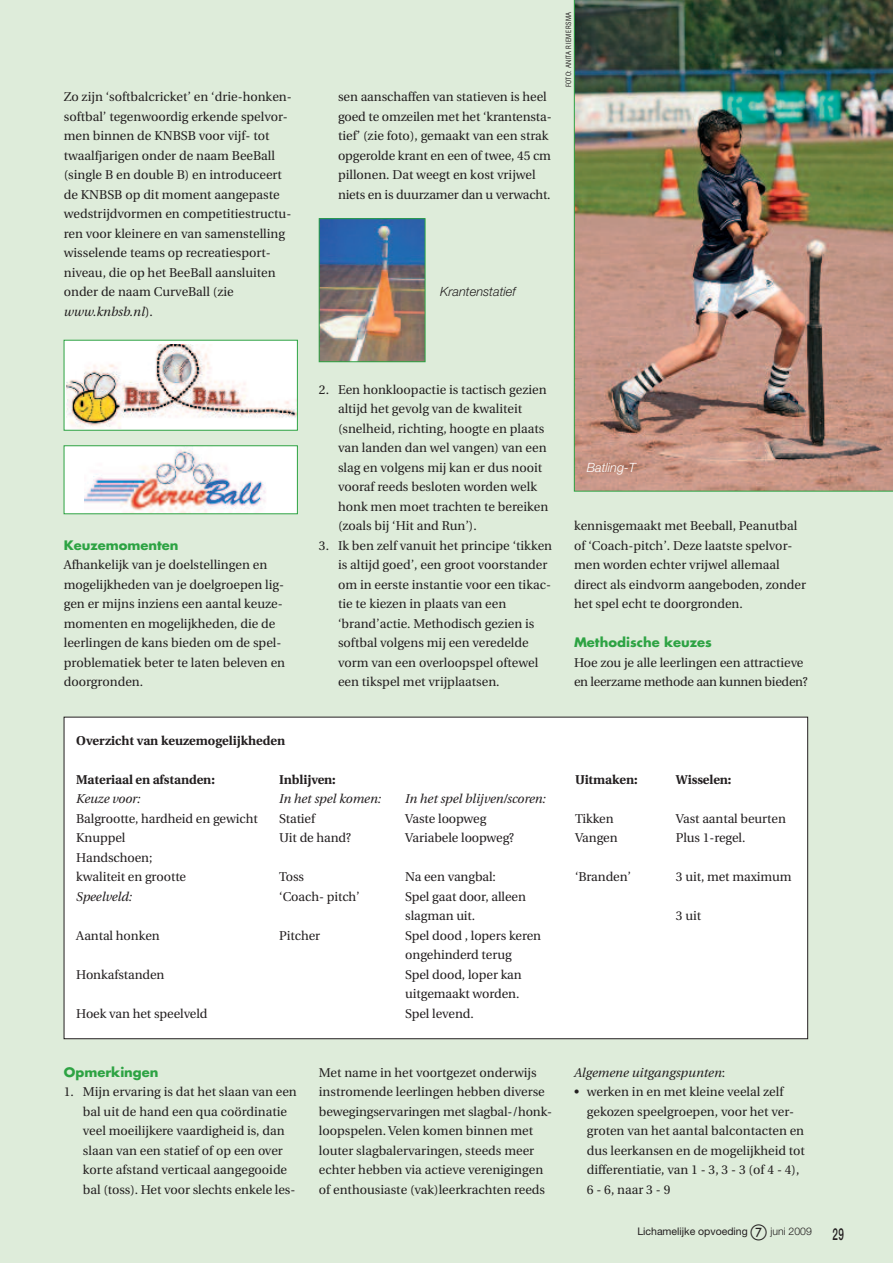
<style>
.page{position:relative;width:893px;height:1263px;background:#deecda}
.page>*{position:absolute;margin:0;border:0;box-sizing:border-box;transform-origin:0 0}
.t1{font:500 16.5px "Helvetica Neue";color:#231f20;scale:.6 1}
.t2{font:12.75px/19.5px "Utopia";color:#231f20}
.t3{font:italic 12.75px "Utopia";letter-spacing:-.005em;color:#231f20}
.t4{font:700 12.75px "Utopia";letter-spacing:-.005em;color:#231f20}
.t5{font:700 12.75px "Futura";color:#2da343}
.t6{font:italic 300 12.75px "Helvetica Neue";color:#231f20}
.t7{font:italic 300 12.75px "Helvetica Neue";color:#fff}
.t8{font:10.5px "Helvetica Neue";color:#231f20}
.t9{font:300 10.5px "Helvetica Neue";color:#231f20}
.t10{font:7.5px "Imago";letter-spacing:.09em;color:#231f20;scale:.8 1}
.s1{font-style:italic}
.s2{font-style:normal}
</style>
<div class="page">
<img style="left:574px;top:0;width:319px;height:491px">
<div style="left:64px;top:340px;width:233px;height:90px;background:#fff"></div>
<img style="left:66px;top:344px;width:230px;height:84px">
<div style="left:64px;top:340px;width:234px;height:90px;border:1px solid #2da343"></div>
<div style="left:64px;top:446px;width:233px;height:67px;background:#fff"></div>
<img style="left:85px;top:447px;width:181px;height:65px">
<div style="left:64px;top:445px;width:234px;height:69px;border:1px solid #2da343"></div>
<img style="left:321px;top:220px;width:102px;height:140px">
<div style="left:319px;top:218px;width:106px;height:144px;border:1px solid #2da343"></div>
<div style="left:64px;top:717px;width:744px;height:322px;background:#fff"></div>
<p class="t2" style="left:64px;top:88px;width:229px">Zo zijn ‘softbalcricket’ en ‘drie-honken&shy;softbal’ tegenwoordig erkende spelvor&shy;men binnen de KNBSB voor vijf- tot twaalfjarigen onder de naam BeeBall (single B en double B) en introduceert de KNBSB op dit moment aangepaste wedstrijdvormen en competitiestructu&shy;ren voor kleinere en van samenstelling wisselende teams op recreatiesport&shy;niveau, die op het BeeBall aansluiten onder de naam CurveBall (zie <span class="s1">www.knbsb.nl</span>).</p>
<p class="t2" style="left:338px;top:88px;width:215px">sen aanschaffen van statieven is heel goed te omzeilen met het ‘krantensta&shy;tief’ (zie foto), gemaakt van een strak opgerolde krant en een of twee, 45 cm pillonen. Dat weegt en kost vrijwel niets en is duurzamer dan u verwacht.</p>
<p class="t10" style="left:565px;top:87px;width:96px;rotate:-90deg">FOTO: ANITA RIEMERSMA</p>
<p class="t6" style="left:440px;top:287px;width:77px">Krantenstatief</p>
<p class="t5" style="left:64px;top:539px;width:116px">Keuzemomenten</p>
<p class="t2" style="left:64px;top:556px;width:223px">Afhankelijk van je doelstellingen en mogelijkheden van je doelgroepen lig&shy;gen er mijns inziens een aantal keuze&shy;momenten en mogelijkheden, die de leerlingen de kans bieden om de spel&shy;problematiek beter te laten beleven en doorgronden.</p>
<p class="t2" style="left:338px;top:381px;width:212px;text-indent:-19px">2. Een honkloopactie is tactisch gezien altijd het gevolg van de kwaliteit (snelheid, richting, hoogte en plaats van landen dan wel vangen) van een slag en volgens mij kan er dus nooit vooraf reeds besloten worden welk honk men moet trachten te bereiken (zoals bij ‘Hit and Run’).</p>
<p class="t2" style="left:338px;top:537px;width:216px;text-indent:-19px">3. Ik ben zelf vanuit het principe ‘tikken is altijd goed’, een groot voorstander om in eerste instantie voor een tikac&shy;tie te kiezen in plaats van een ‘brand’actie. Methodisch gezien is softbal volgens mij een veredelde vorm van een overloopspel oftewel een tikspel met vrijplaatsen.</p>
<p class="t7" style="left:587px;top:463px;width:51px">Batling-T</p>
<p class="t2" style="left:574px;top:517px;width:234px">kennisgemaakt met Beeball, Peanutbal of ‘Coach-pitch’. Deze laatste spelvor&shy;men worden echter vrijwel allemaal direct als eindvorm aangeboden, zonder het spel echt te doorgronden.</p>
<p class="t5" style="left:574px;top:637px;width:139px">Methodische keuzes</p>
<p class="t2" style="left:574px;top:654px;width:235px">Hoe zou je alle leerlingen een attractieve en leerzame methode aan kunnen bieden?</p>
<p class="t4" style="left:76px;top:735px;width:210px">Overzicht van keuzemogelijkheden</p>
<p class="t4" style="left:76px;top:774px;width:140px">Materiaal en afstanden:</p>
<p class="t4" style="left:279px;top:774px;width:58px">Inblijven:</p>
<p class="t4" style="left:575px;top:774px;width:64px">Uitmaken:</p>
<p class="t4" style="left:676px;top:774px;width:57px">Wisselen:</p>
<p class="t3" style="left:76px;top:794px;width:66px">Keuze voor:</p>
<p class="t3" style="left:279px;top:794px;width:103px">In het spel komen:</p>
<p class="t3" style="left:405px;top:794px;width:142px">In het spel blijven/scoren:</p>
<p class="t2" style="left:76px;top:810px;width:183px">Balgrootte, hardheid en gewicht</p>
<p class="t2" style="left:279px;top:810px;width:37px">Statief</p>
<p class="t2" style="left:405px;top:810px;width:83px">Vaste loopweg</p>
<p class="t2" style="left:575px;top:810px;width:40px">Tikken</p>
<p class="t2" style="left:676px;top:810px;width:112px">Vast aantal beurten</p>
<p class="t2" style="left:76px;top:829px;width:51px">Knuppel</p>
<p class="t2" style="left:279px;top:829px;width:73px">Uit de hand?</p>
<p class="t2" style="left:405px;top:829px;width:110px">Variabele loopweg?</p>
<p class="t2" style="left:575px;top:829px;width:44px">Vangen</p>
<p class="t2" style="left:676px;top:829px;width:71px">Plus 1-regel.</p>
<p class="t2" style="left:76px;top:849px;width:111px">Handschoen; kwaliteit en grootte</p>
<p class="t2" style="left:279px;top:868px;width:26px">Toss</p>
<p class="t2" style="left:405px;top:868px;width:92px">Na een vangbal:</p>
<p class="t2" style="left:575px;top:868px;width:58px">‘Branden’</p>
<p class="t2" style="left:676px;top:868px;width:117px">3 uit, met maximum</p>
<p class="t3" style="left:76px;top:891px;width:57px">Speelveld:</p>
<p class="t2" style="left:279px;top:888px;width:82px">‘Coach- pitch’</p>
<p class="t2" style="left:405px;top:888px;width:122px">Spel gaat door, alleen slagman uit.</p>
<p class="t2" style="left:76px;top:927px;width:85px">Aantal honken</p>
<p class="t2" style="left:279px;top:927px;width:42px">Pitcher</p>
<p class="t2" style="left:405px;top:927px;width:137px">Spel dood , lopers keren ongehinderd terug</p>
<p class="t2" style="left:76px;top:966px;width:90px">Honkafstanden</p>
<p class="t2" style="left:405px;top:966px;width:118px">Spel dood, loper kan uitgemaakt worden.</p>
<p class="t2" style="left:76px;top:1005px;width:133px">Hoek van het speelveld</p>
<p class="t2" style="left:405px;top:1005px;width:70px">Spel levend.</p>
<p class="t5" style="left:64px;top:1066px;width:96px">Opmerkingen</p>
<p class="t2" style="left:83px;top:1083px;width:215px;text-indent:-19px">1. Mijn ervaring is dat het slaan van een bal uit de hand een qua coördinatie veel moeilijkere vaardigheid is, dan slaan van een statief of op een over korte afstand verticaal aangegooide bal (toss). Het voor slechts enkele les-</p>
<p class="t2" style="left:319px;top:1063px;width:235px">Met name in het voortgezet onderwijs instromende leerlingen hebben diverse bewegingservaringen met slagbal-/honk&shy;loopspelen. Velen komen binnen met louter slagbalervaringen, steeds meer echter hebben via actieve verenigingen of enthousiaste (vak)leerkrachten reeds</p>
<p class="t2" style="left:676px;top:907px;width:27px">3 uit</p>
<p class="t3" style="left:574px;top:1067px;width:153px">Algemene uitgangspunten<span class="s2">:</span></p>
<p class="t2" style="left:587px;top:1083px;width:220px;text-indent:-13px">• werken in en met kleine veelal zelf gekozen speelgroepen, voor het ver&shy;groten van het aantal balcontacten en dus leerkansen en de mogelijkheid tot differentiatie, van 1 - 3, 3 - 3 (of 4 - 4), 6-6,naar3-9</p>
<p class="t8" style="left:637px;top:1227px;width:112px">Lichamelijke opvoeding</p>
<p class="t9" style="left:771px;top:1227px;width:43px">juni 2009</p>
<p class="t1" style="left:832px;top:1228px;width:21px">29</p>
</div>
